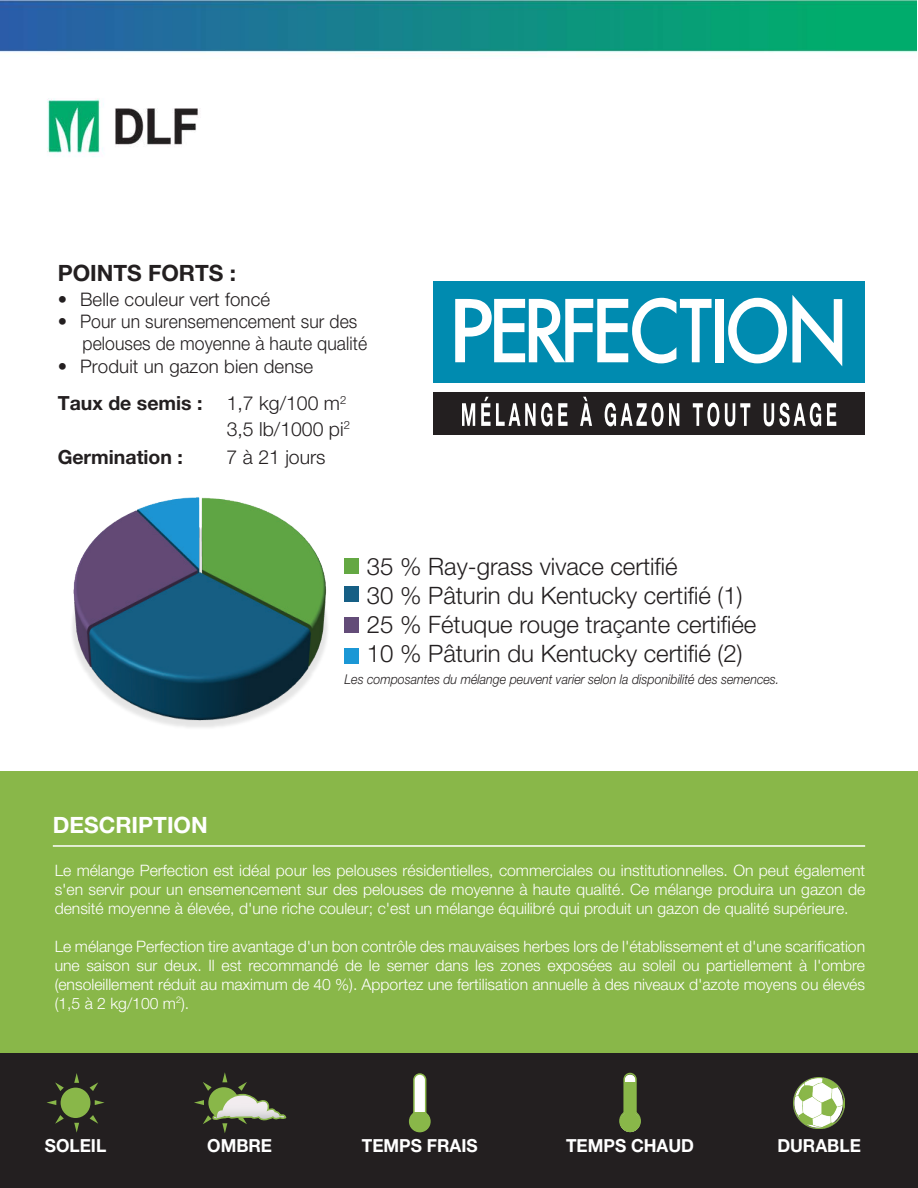
<style>
.page{position:relative;width:918px;height:1188px;background:#fff}
.page>*{position:absolute;margin:0;border:0;box-sizing:border-box;transform-origin:0 0}
.t1{font:300 24px/29px "Helvetica Neue";color:#231f20}
.t2{font:700 22.5px "Helvetica Neue";color:#231f20}
.t3{font:700 22.5px "Helvetica Neue";color:#fff}
.t4{font:700 19.5px "Helvetica Neue";color:#231f20}
.t5{font:300 19.35px "Helvetica Neue";color:#231f20}
.t6{font:300 18.75px/22.4px "Helvetica Neue";letter-spacing:.005em;color:#231f20}
.t7{font:700 18px "Helvetica Neue";color:#fff;scale:.96 1}
.t8{font:300 15.75px/18.9px "Helvetica Neue";color:#fff;text-align:justify}
.t9{font:italic 300 13.5px "Helvetica Neue";color:#231f20;scale:.92 1}
.s1{font-weight:300;font-size:19.35px}
</style>
<div class="page">
<div style="left:0;top:1053px;width:918px;height:135px;background:#231f20"></div>
<div style="left:0;top:771px;width:918px;height:282px;background:#89b749"></div>
<svg style="left:194px;top:1072px;width:93px;height:61px;background:#515545"></svg>
<svg style="left:74px;top:1073px;width:5px;height:10px"></svg>
<svg style="left:90px;top:1082px;width:8px;height:9px"></svg>
<svg style="left:55px;top:1082px;width:9px;height:9px"></svg>
<div style="left:61px;top:1088px;width:29px;height:30px;background:#89b749;border-radius:50%"></div>
<svg style="left:95px;top:1100px;width:10px;height:5px"></svg>
<svg style="left:90px;top:1115px;width:8px;height:9px"></svg>
<svg style="left:74px;top:1123px;width:5px;height:10px"></svg>
<svg style="left:47px;top:1100px;width:9px;height:5px"></svg>
<svg style="left:55px;top:1115px;width:9px;height:9px"></svg>
<svg style="left:618px;top:1072px;width:24px;height:61px"></svg>
<svg style="left:408px;top:1073px;width:23px;height:60px"></svg>
<img style="left:793px;top:1078px;width:51px;height:50px">
<hr style="left:53px;top:845px;width:812px;height:2px;background:#fff">
<div style="left:433px;top:281px;width:432px;height:101px;background:#008bb0"></div>
<div style="left:433px;top:392px;width:432px;height:42px;background:#231f20"></div>
<div style="left:715px;top:299px;width:8px;height:63px;background:#fff"></div>
<svg style="left:728px;top:295px;width:114px;height:71px"></svg>
<svg style="left:455px;top:298px;width:257px;height:65px"></svg>
<img style="left:72px;top:497px;width:256px;height:231px">
<div style="left:345px;top:558px;width:14px;height:16px;background:#64a843"></div>
<div style="left:345px;top:586px;width:14px;height:16px;background:#165f85"></div>
<div style="left:345px;top:617px;width:14px;height:16px;background:#634c78"></div>
<div style="left:345px;top:648px;width:14px;height:16px;background:#1b97d5"></div>
<svg style="left:462px;top:403px;width:13px;height:23px"></svg>
<svg style="left:481px;top:397px;width:71px;height:29px"></svg>
<svg style="left:558px;top:403px;width:10px;height:23px"></svg>
<svg style="left:580px;top:397px;width:12px;height:29px"></svg>
<svg style="left:605px;top:403px;width:74px;height:23px"></svg>
<svg style="left:693px;top:403px;width:26px;height:23px"></svg>
<svg style="left:725px;top:403px;width:25px;height:23px"></svg>
<svg style="left:764px;top:403px;width:57px;height:23px"></svg>
<svg style="left:827px;top:403px;width:9px;height:23px"></svg>
<img style="left:0;top:1px;width:917px;height:156px">
<h2 class="t2" style="left:58px;top:255px;width:180px">POINTS FORTS :</h2>
<p class="t6" style="left:58px;top:287px;width:214px">• Belle couleur vert foncé</p>
<p class="t6" style="left:83px;top:309px;width:286px;text-indent:-25px">• Pour un surensemencement sur des pelouses de moyenne à haute qualité</p>
<p class="t6" style="left:58px;top:354px;width:257px">• Produit un gazon bien dense</p>
<p class="t4" style="left:58px;top:388px;width:290px">Taux de semis : <span class="s1">1,7 kg/100 m</span><sup>2</sup></p>
<p class="t5" style="left:227px;top:413px;width:125px">3,5 lb/1000 pi<sup>2</sup></p>
<p class="t4" style="left:58px;top:442px;width:127px">Germination :</p>
<p class="t5" style="left:227px;top:441px;width:100px">7 à 21 jours</p>
<h1 class="t1" style="left:367px;top:551px;width:391px">35 % Ray-grass vivace certifié<br>30 % Pâturin du Kentucky certifié (1)<br>25 % Fétuque rouge traçante certifiée 10 % Pâturin du Kentucky certifié (2)</h1>
<p class="t9" style="left:345px;top:669px;width:474px">Les composantes du mélange peuvent varier selon la disponibilité des semences.</p>
<h2 class="t3" style="left:53px;top:807px;width:156px">DESCRIPTION</h2>
<p class="t8" style="left:55px;top:860px;width:812px">Le mélange Perfection est idéal pour les pelouses résidentielles, commerciales ou institutionnelles. On peut également s'en servir pour un ensemencement sur des pelouses de moyenne à haute qualité. Ce mélange produira un gazon de densité moyenne à élevée, d'une riche couleur; c'est un mélange équilibré qui produit un gazon de qualité supérieure.</p>
<p class="t8" style="left:55px;top:936px;width:812px">Le mélange Perfection tire avantage d'un bon contrôle des mauvaises herbes lors de l'établissement et d'une scarification une saison sur deux. Il est recommandé de le semer dans les zones exposées au soleil ou partiellement à l'ombre (ensoleillement réduit au maximum de 40 %). Apportez une fertilisation annuelle à des niveaux d'azote moyens ou élevés (1,5 à 2 kg/100 m<sup>2</sup>).</p>
<p class="t7" style="left:45px;top:1132px;width:66px">SOLEIL</p>
<p class="t7" style="left:207px;top:1132px;width:69px">OMBRE</p>
<p class="t7" style="left:362px;top:1132px;width:122px">TEMPS FRAIS</p>
<p class="t7" style="left:566px;top:1132px;width:135px">TEMPS CHAUD</p>
<p class="t7" style="left:777px;top:1132px;width:89px">DURABLE</p>
</div>
